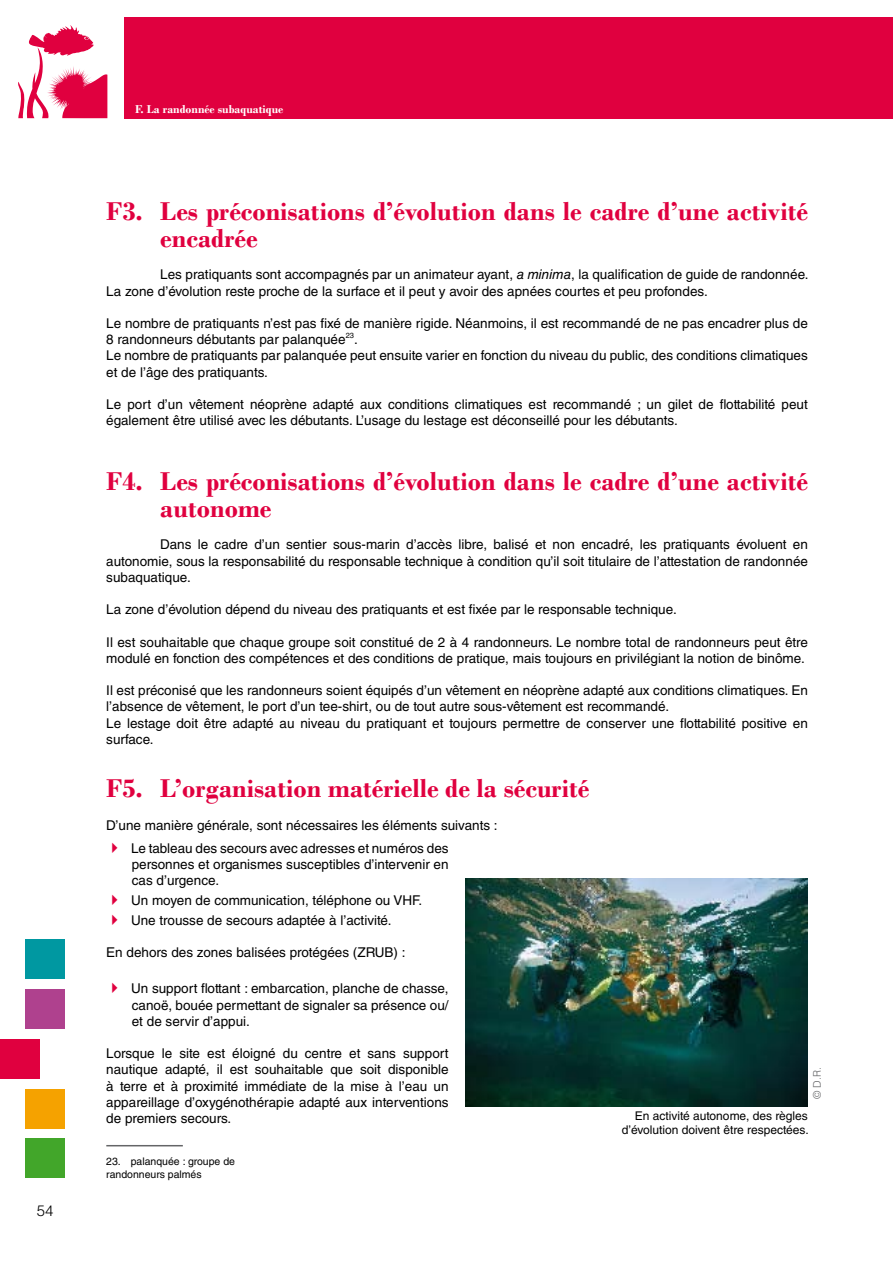
<style>
.page{position:relative;width:893px;height:1263px;background:#fff}
.page>*{position:absolute;margin:0;border:0;box-sizing:border-box;transform-origin:0 0}
.t1{font:700 27px/27px "Bodoni";color:#e0003f}
.t2{font:300 15px "Helvetica LT Std";color:#000}
.t3{font:13.5px/16.2px "Helvetica LT Std";color:#000}
.t4{font:12px/14.4px "Helvetica LT Std";color:#000;text-align:right}
.t5{font:700 12px "Bodoni";color:#fff}
.t6{font:10.5px/12.6px "Helvetica LT Std";color:#000}
.t7{font:300 10.5px "Helvetica LT Std";color:#646567}
.s1{font-style:italic}
.s2{color:#e0003f}
</style>
<div class="page">
<div style="left:26px;top:939px;width:39px;height:39px;background:#0098a1"></div>
<div style="left:0;top:1039px;width:39px;height:39px;background:#e0003f"></div>
<div style="left:26px;top:1089px;width:39px;height:39px;background:#f5a200"></div>
<div style="left:26px;top:1139px;width:39px;height:39px;background:#42a62a"></div>
<div style="left:26px;top:989px;width:39px;height:39px;background:#af418e"></div>
<div style="left:124px;top:17px;width:769px;height:101px;background:#e0003f"></div>
<svg style="left:18px;top:25px;width:89px;height:93px"></svg>
<img style="left:466px;top:878px;width:342px;height:228px">
<hr style="left:106px;top:1145px;width:77px;height:1px;background:#646567">
<p class="t2" style="left:37px;top:1201px;width:18px">54</p>
<p class="t5" style="left:135px;top:102px;width:150px">F. La randonnée subaquatique</p>
<h1 class="t1" style="left:160px;top:197px;width:649px;text-indent:-54px">F3. Les préconisations d’évolution dans le cadre d’une activité encadrée</h1>
<p class="t3" style="left:106px;top:266px;width:704px;text-indent:54px">Les pratiquants sont accompagnés par un animateur ayant, <span class="s1">a minima</span>, la qualification de guide de randonnée.<br>La zone d’évolution reste proche de la surface et il peut y avoir des apnées courtes et peu profondes.</p>
<p class="t3" style="left:106px;top:315px;width:703px">Le nombre de pratiquants n’est pas fixé de manière rigide. Néanmoins, il est recommandé de ne pas encadrer plus de 8 randonneurs débutants par palanquée<sup>23</sup>.<br>Le nombre de pratiquants par palanquée peut ensuite varier en fonction du niveau du public, des conditions climatiques et de l’âge des pratiquants.</p>
<p class="t3" style="left:106px;top:396px;width:703px">Le port d’un vêtement néoprène adapté aux conditions climatiques est recommandé ; un gilet de flottabilité peut également être utilisé avec les débutants. L’usage du lestage est déconseillé pour les débutants.</p>
<h1 class="t1" style="left:160px;top:467px;width:649px;text-indent:-54px">F4. Les préconisations d’évolution dans le cadre d’une activité autonome</h1>
<p class="t3" style="left:106px;top:536px;width:703px;text-align:justify;text-indent:54px">Dans le cadre d’un sentier sous-marin d’accès libre, balisé et non encadré, les pratiquants évoluent en autonomie, sous la responsabilité du responsable technique à condition qu’il soit titulaire de l’attestation de randonnée subaquatique.</p>
<p class="t3" style="left:106px;top:601px;width:572px">La zone d’évolution dépend du niveau des pratiquants et est fixée par le responsable technique.</p>
<p class="t3" style="left:106px;top:634px;width:703px">Il est souhaitable que chaque groupe soit constitué de 2 à 4 randonneurs. Le nombre total de randonneurs peut être modulé en fonction des compétences et des conditions de pratique, mais toujours en privilégiant la notion de binôme.</p>
<p class="t3" style="left:106px;top:682px;width:703px">Il est préconisé que les randonneurs soient équipés d’un vêtement en néoprène adapté aux conditions climatiques. En l’absence de vêtement, le port d’un tee-shirt, ou de tout autre sous-vêtement est recommandé.<br>Le lestage doit être adapté au niveau du pratiquant et toujours permettre de conserver une flottabilité positive en surface.</p>
<h1 class="t1" style="left:106px;top:775px;width:484px">F5. L’organisation matérielle de la sécurité</h1>
<p class="t3" style="left:106px;top:817px;width:393px">D’une manière générale, sont nécessaires les éléments suivants :</p>
<p class="t3" style="left:132px;top:840px;width:318px;text-align:justify;text-indent:-26px"><span class="s2">✔</span> Le tableau des secours avec adresses et numéros des personnes et organismes susceptibles d’intervenir en cas d’urgence.</p>
<p class="t3" style="left:106px;top:892px;width:317px"><span class="s2">✔</span> Un moyen de communication, téléphone ou VHF.</p>
<p class="t3" style="left:106px;top:912px;width:287px"><span class="s2">✔</span> Une trousse de secours adaptée à l’activité.</p>
<p class="t3" style="left:106px;top:944px;width:301px">En dehors des zones balisées protégées (ZRUB) :</p>
<p class="t3" style="left:132px;top:980px;width:318px;text-align:justify;text-indent:-26px"><span class="s2">✔</span> Un support flottant : embarcation, planche de chasse, canoë, bouée permettant de signaler sa présence ou/ et de servir d’appui.</p>
<p class="t3" style="left:106px;top:1045px;width:344px;text-align:justify">Lorsque le site est éloigné du centre et sans support nautique adapté, il est souhaitable que soit disponible à terre et à proximité immédiate de la mise à l’eau un appareillage d’oxygénothérapie adapté aux interventions de premiers secours.</p>
<p class="t6" style="left:106px;top:1155px;width:130px">23. palanquée : groupe de randonneurs palmés</p>
<p class="t7" style="left:810px;top:1099px;width:33px;rotate:-90deg">© D.R.</p>
<p class="t4" style="left:622px;top:1108px;width:188px">En activité autonome, des règles d’évolution doivent être respectées.</p>
</div>
